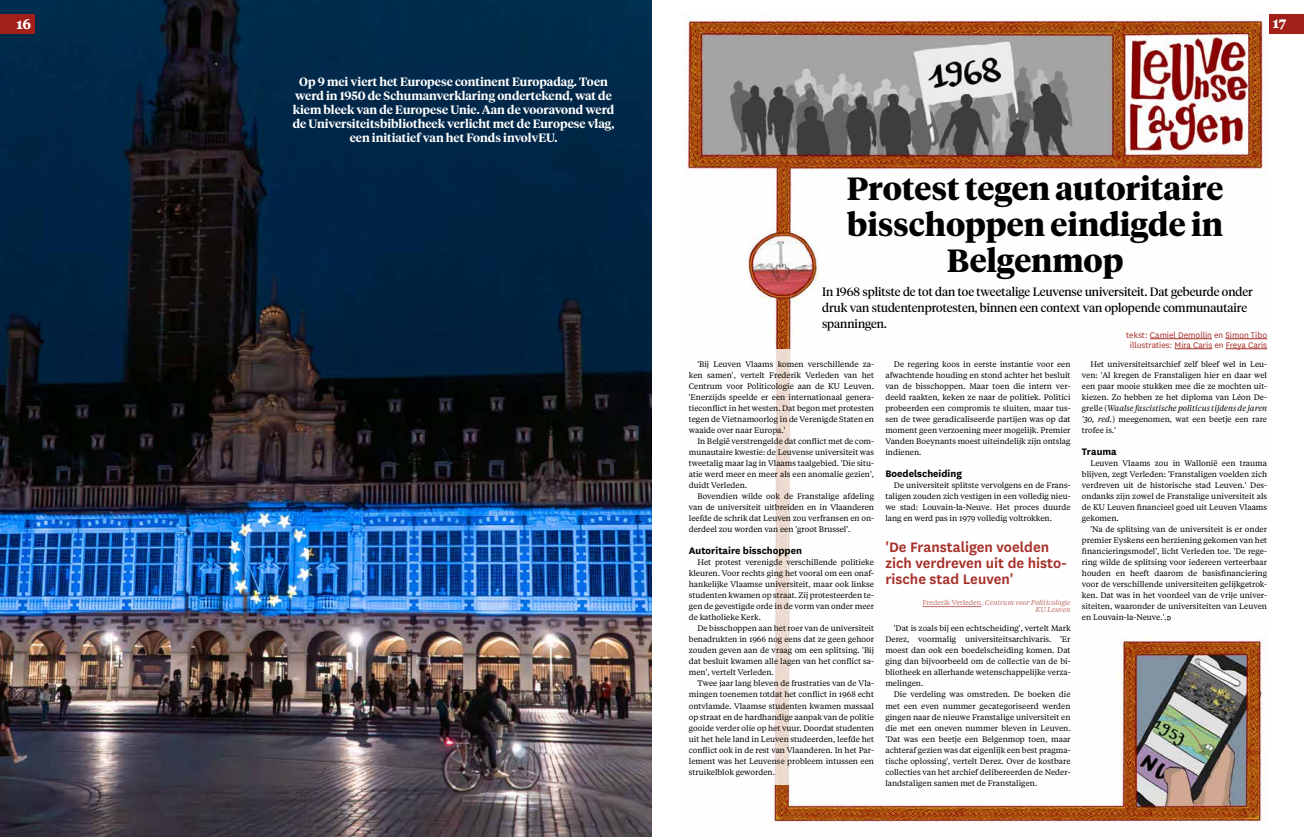
<style>
.page{position:relative;width:1304px;height:837px;background:#fff}
.page>*{position:absolute;margin:0;border:0;box-sizing:border-box;transform-origin:0 0}
.t1{font:700 32px/36px "Tiempos Headline";color:#000;text-align:center}
.t2{font:600 16px/16px "National";color:#a62f28}
.t3{font:700 14px "Tiempos Text";color:#fff}
.t4{font:600 12px/14px "Tiempos Headline";color:#fff;text-align:center}
.t5{font:12px/16px "Tiempos Headline";color:#000}
.t6{font:700 11px "National";color:#000}
.t7{font:9.5px/10px "National";color:#a62f28;text-align:center}
.t8{font:8px/11px "Tiempos Text";color:#000;text-align:justify}
.t9{font:italic 7px/7px "Tiempos Text";color:#c16d69;text-align:right}
.s1{font-style:italic}
.s2{font-style:normal}
</style>
<div class="page">
<div style="left:1270px;top:14px;width:34px;height:20px;background:#a21f1a"></div>
<img style="left:0;top:0;width:652px;height:836px">
<div style="left:0;top:14px;width:34px;height:20px;background:#a21f1a"></div>
<img style="left:681px;top:14px;width:586px;height:808px">
<hr style="left:1150px;top:338px;width:62px;height:1px;background:#a62f28">
<hr style="left:1225px;top:338px;width:42px;height:1px;background:#a62f28">
<hr style="left:1175px;top:348px;width:37px;height:1px;background:#a62f28">
<hr style="left:1226px;top:348px;width:41px;height:1px;background:#a62f28">
<svg style="left:1167px;top:615px;width:4px;height:5px"></svg>
<svg style="left:761px;top:349px;width:34px;height:435px"></svg>
<hr style="left:922px;top:606px;width:59px;height:1px;background:#c16d69">
<h3 class="t3" style="left:16px;top:14px;width:16px">16</h3>
<h3 class="t3" style="left:1273px;top:14px;width:15px">17</h3>
<p class="t4" style="left:293px;top:74px;width:323px">Op 9 mei viert het Europese continent Europadag. Toen werd in 1950 de Schumanverklaring ondertekend, wat de kiem bleek van de Europese Unie. Aan de vooravond werd de Universiteitsbibliotheek verlicht met de Europese vlag, een initiatief van het Fonds involvEU.</p>
<h1 class="t1" style="left:847px;top:169px;width:378px">Protest tegen autoritaire bisschoppen eindigde in<br>Belgenmop</h1>
<h3 class="t5" style="left:822px;top:283px;width:432px">In 1968 splitste de tot dan toe tweetalige Leuvense universiteit. Dat gebeurde onder druk van studentenprotesten, binnen een context van oplopende communautaire spanningen.</h3>
<p class="t7" style="left:1126px;top:330px;width:142px">tekst: Camiel Demollin en Simon Tibo illustraties: Mira Caris en Freya Caris</p>
<p class="t8" style="left:1082px;top:358px;width:187px;text-indent:9px">Het universiteitsarchief zelf bleef wel in Leu&shy;ven: 'Al kregen de Franstaligen hier en daar wel een paar mooie stukken mee die ze mochten uit&shy;kiezen. Zo hebben ze het diploma van Léon De&shy;grelle (<span class="s1">Waalse fascistische politicus tijdens de jaren '30, red.</span>) meegenomen, wat een beetje een rare trofee is.'</p>
<h3 class="t6" style="left:1082px;top:444px;width:36px">Trauma</h3>
<p class="t8" style="left:1082px;top:457px;width:187px;text-indent:9px">Leuven Vlaams zou in Wallonië een trauma blijven, zegt Verleden: 'Franstaligen voelden zich verdreven uit de historische stad Leuven.' Des&shy;ondanks zijn zowel de Franstalige universiteit als de KU Leuven financieel goed uit Leuven Vlaams gekomen.</p>
<p class="t8" style="left:1082px;top:523px;width:187px;text-indent:9px">'Na de splitsing van de universiteit is er onder premier Eyskens een herziening gekomen van het financieringsmodel', licht Verleden toe. 'De rege&shy;ring wilde de splitsing voor iedereen verteerbaar houden en heeft daarom de basisfinanciering voor de verschillende universiteiten gelijkgetrok&shy;ken. Dat was in het voordeel van de vrije univer&shy;siteiten, waaronder de universiteiten van Leuven en Louvain-la-Neuve.'.</p>
<p class="t8" style="left:689px;top:358px;width:187px;text-indent:9px">'Bij Leuven Vlaams komen verschillende za&shy;ken samen', vertelt Frederik Verleden van het Centrum voor Politicologie aan de KU Leuven. 'Enerzijds speelde er een internationaal genera&shy;tieconflict in het westen. Dat begon met protesten tegen de Vietnamoorlog in de Verenigde Staten en waaide over naar Europa.'</p>
<p class="t8" style="left:689px;top:435px;width:187px;text-indent:9px">In België verstrengelde dat conflict met de com&shy;munautaire kwestie: de Leuvense universiteit was tweetalig maar lag in Vlaams taalgebied. 'Die situ&shy;atie werd meer en meer als een anomalie gezien', duidt Verleden.</p>
<p class="t8" style="left:689px;top:490px;width:187px;text-indent:9px">Bovendien wilde ook de Franstalige afdeling van de universiteit uitbreiden en in Vlaanderen leefde de schrik dat Leuven zou verfransen en on&shy;derdeel zou worden van een 'groot Brussel'.</p>
<h3 class="t6" style="left:689px;top:543px;width:115px">Autoritaire bisschoppen</h3>
<p class="t8" style="left:689px;top:556px;width:187px;text-indent:9px">Het protest verenigde verschillende politieke kleuren. Voor rechts ging het vooral om een onaf&shy;hankelijke Vlaamse universiteit, maar ook linkse studenten kwamen op straat. Zij protesteerden te&shy;gen de gevestigde orde in de vorm van onder meer de katholieke Kerk.</p>
<p class="t8" style="left:689px;top:622px;width:187px;text-indent:9px">De bisschoppen aan het roer van de universiteit benadrukten in 1966 nog eens dat ze geen gehoor zouden geven aan de vraag om een splitsing. 'Bij dat besluit kwamen alle lagen van het conflict sa&shy;men', vertelt Verleden.</p>
<p class="t8" style="left:689px;top:677px;width:187px;text-indent:9px">Twee jaar lang bleven de frustraties van de Vla&shy;mingen toenemen totdat het conflict in 1968 echt ontvlamde. Vlaamse studenten kwamen massaal op straat en de hardhandige aanpak van de politie gooide verder olie op het vuur. Doordat studenten uit het hele land in Leuven studeerden, leefde het conflict ook in de rest van Vlaanderen. In het Par&shy;lement was het Leuvense probleem intussen een struikelblok geworden.</p>
<p class="t8" style="left:885px;top:358px;width:187px;text-indent:9px">De regering koos in eerste instantie voor een afwachtende houding en stond achter het besluit van de bisschoppen. Maar toen die intern ver&shy;deeld raakten, keken ze naar de politiek. Politici probeerden een compromis te sluiten, maar tus&shy;sen de twee geradicaliseerde partijen was op dat moment geen verzoening meer mogelijk. Premier Vanden Boeynants moest uiteindelijk zijn ontslag indienen.</p>
<h3 class="t6" style="left:885px;top:466px;width:78px">Boedelscheiding</h3>
<p class="t8" style="left:885px;top:479px;width:187px;text-indent:9px">De universiteit splitste vervolgens en de Frans&shy;taligen zouden zich vestigen in een volledig nieu&shy;we stad: Louvain-la-Neuve. Het proces duurde lang en werd pas in 1979 volledig voltrokken.</p>
<h2 class="t2" style="left:885px;top:538px;width:183px">'De Franstaligen voelden zich verdreven uit de histo&shy;rische stad Leuven'</h2>
<p class="t9" style="left:922px;top:598px;width:150px"><span class="s2">Frederik Verleden,</span> Centrum voor Politicologie<br>KU Leuven</p>
<p class="t8" style="left:885px;top:622px;width:187px;text-indent:9px">'Dat is zoals bij een echtscheiding', vertelt Mark Derez, voormalig universiteitsarchivaris. 'Er moest dan ook een boedelscheiding komen. Dat ging dan bijvoorbeeld om de collectie van de bi&shy;bliotheek en allerhande wetenschappelijke verza&shy;melingen.</p>
<p class="t8" style="left:885px;top:688px;width:187px;text-indent:9px">Die verdeling was omstreden. De boeken die met een even nummer gecategoriseerd werden gingen naar de nieuwe Franstalige universiteit en die met een oneven nummer bleven in Leuven. 'Dat was een beetje een Belgenmop toen, maar achteraf gezien was dat eigenlijk een best pragma&shy;tische oplossing', vertelt Derez. Over de kostbare collecties van het archief delibereerden de Neder&shy;landstaligen samen met de Franstaligen.</p>
</div>
